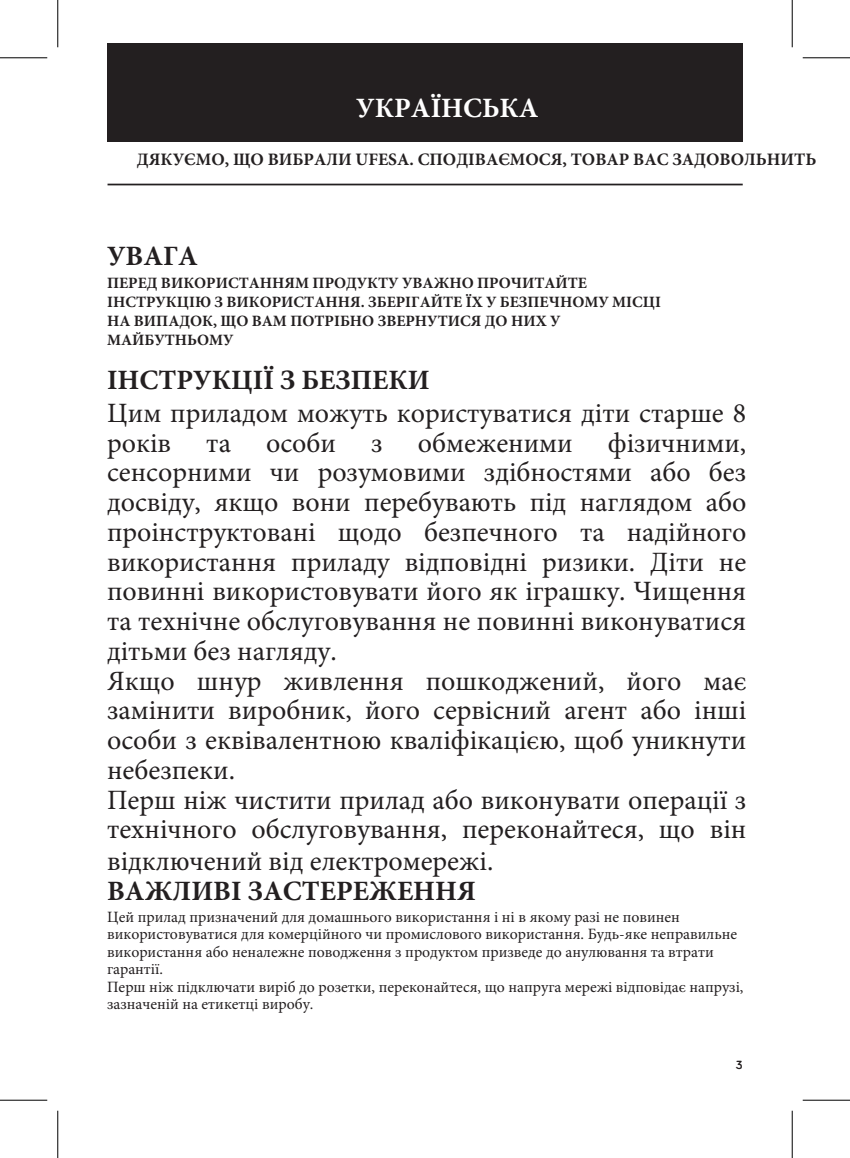
<style>
.page{position:relative;width:850px;height:1158px;background:#fff}
.page>*{position:absolute;margin:0;border:0;box-sizing:border-box;transform-origin:0 0}
.t1{font:28px/29.9px "Minion Pro";color:#231f20}
.t2{font:700 28px "Minion Pro";color:#231f20}
.t3{font:700 28px "Minion Pro";color:#fff}
.t4{font:700 17.5px "Minion Pro";color:#231f20}
.t5{font:15.75px/17.5px "Minion Pro";color:#231f20}
.t6{font:700 15.75px/18.9px "Minion Pro";color:#231f20}
.t7{font:700 12.25px "Bariol";color:#231f20}
</style>
<div class="page">
<div style="left:107px;top:43px;width:635px;height:98px;background:#231f20"></div>
<hr style="left:107px;top:184px;width:635px;height:1px;background:#231f20">
<hr style="left:0;top:57px;width:47px;height:1px;background:#000">
<hr style="left:802px;top:57px;width:48px;height:1px;background:#000">
<hr style="left:0;top:1099px;width:47px;height:1px;background:#000">
<hr style="left:802px;top:1099px;width:48px;height:1px;background:#000">
<hr style="left:57px;top:0;width:1px;height:47px;background:#000">
<hr style="left:57px;top:1110px;width:1px;height:47px;background:#000">
<hr style="left:792px;top:0;width:1px;height:47px;background:#000">
<hr style="left:792px;top:1110px;width:1px;height:47px;background:#000">
<p class="t3" style="left:356px;top:89px;width:184px">УКРАЇНСЬКА</p>
<p class="t4" style="left:137px;top:147px;width:681px">ДЯКУЄМО, ЩО ВИБРАЛИ UFESA. СПОДІВАЄМОСЯ, ТОВАР ВАС ЗАДОВОЛЬНИТЬ</p>
<p class="t2" style="left:107px;top:236px;width:92px">УВАГА</p>
<p class="t6" style="left:107px;top:273px;width:555px">ПЕРЕД ВИКОРИСТАННЯМ ПРОДУКТУ УВАЖНО ПРОЧИТАЙТЕ ІНСТРУКЦІЮ З ВИКОРИСТАННЯ. ЗБЕРІГАЙТЕ ЇХ У БЕЗПЕЧНОМУ МІСЦІ НА ВИПАДОК, ЩО ВАМ ПОТРІБНО ЗВЕРНУТИСЯ ДО НИХ У МАЙБУТНЬОМУ</p>
<p class="t2" style="left:107px;top:360px;width:324px">ІНСТРУКЦІЇ З БЕЗПЕКИ</p>
<p class="t1" style="left:107px;top:398px;width:641px">Цим приладом можуть користуватися діти старше 8 років</p>
<p class="t1" style="left:206px;top:428px;width:26px">та</p>
<p class="t1" style="left:266px;top:428px;width:71px">особи</p>
<p class="t1" style="left:371px;top:428px;width:13px">з</p>
<p class="t1" style="left:418px;top:428px;width:156px">обмеженими</p>
<p class="t1" style="left:107px;top:428px;width:641px;text-indent:501px">фізичними, сенсорними чи розумовими здібностями або без досвіду, якщо вони перебувають під наглядом або проінструктовані щодо безпечного та надійного використання приладу відповідні ризики. Діти не повинні використовувати його як іграшку. Чищення та технічне обслуговування не повинні виконуватися дітьми без нагляду.<br>Якщо шнур живлення пошкоджений, його має замінити виробник, його сервісний агент або інші особи з еквівалентною кваліфікацією, щоб уникнути небезпеки.<br>Перш ніж чистити прилад або виконувати операції з технічного обслуговування, переконайтеся, що він відключений від електромережі.</p>
<p class="t2" style="left:107px;top:870px;width:370px">ВАЖЛИВІ ЗАСТЕРЕЖЕННЯ</p>
<p class="t5" style="left:107px;top:907px;width:638px">Цей прилад призначений для домашнього використання і ні в якому разі не повинен використовуватися для комерційного чи промислового використання. Будь-яке неправильне використання або неналежне поводження з продуктом призведе до анулювання та втрати гарантії.<br>Перш ніж підключати виріб до розетки, переконайтеся, що напруга мережі відповідає напрузі, зазначеній на етикетці виробу.</p>
<p class="t7" style="left:736px;top:1056px;width:8px">3</p>
</div>
